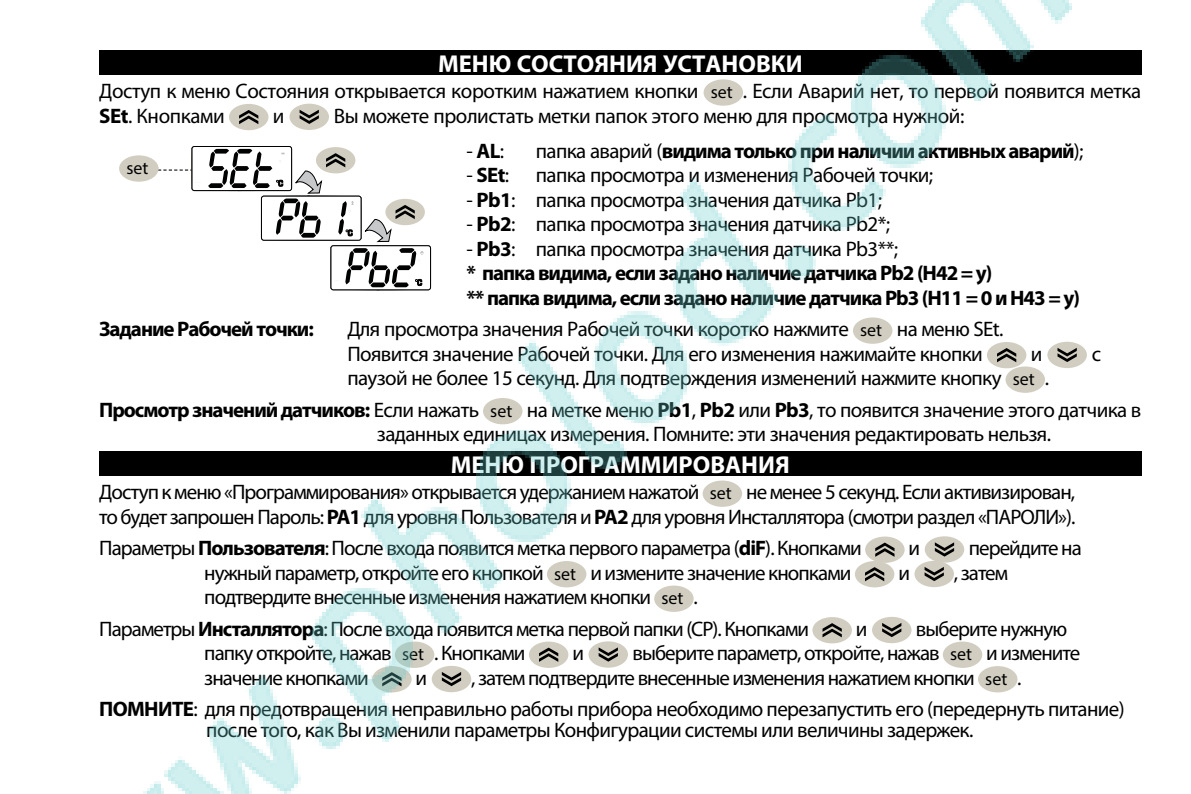
<style>
.page{position:relative;width:1191px;height:794px;background:#fff}
.page>*{position:absolute;margin:0;border:0;box-sizing:border-box;transform-origin:0 0}
.t1{font:700 24.5px "Myriad Pro";color:#fff}
.t2{font:21px/24.5px "Myriad Pro";letter-spacing:-.03em;color:#000}
.t3{font:700 21px/24.5px "Myriad Pro";letter-spacing:-.05em;color:#000}
.t4{font:17.85px "Myriad Pro";color:#000}
.s1{font-size:17.85px}
.s2{font-weight:700}
.s3{font-weight:400}
</style>
<div class="page">
<img style="left:99px;top:0;width:1043px;height:794px">
<p class="t1" style="left:438px;top:47px;width:366px">МЕНЮ СОСТОЯНИЯ УСТАНОВКИ</p>
<p class="t2" style="left:99px;top:79px;width:1043px">Доступ к меню Состояния открывается коротким нажатием кнопки <span class="s1">set</span> . Если Аварий нет, то первой появится метка<br><span class="s2">SEt</span>. Кнопками</p>
<p class="t2" style="left:273px;top:103px;width:13px">и</p>
<p class="t2" style="left:334px;top:103px;width:632px">Вы можете пролистать метки папок этого меню для просмотра нужной:</p>
<p class="t2" style="left:466px;top:138px;width:39px">- <span class="s2">AL</span>:</p>
<p class="t3" style="left:536px;top:138px;width:549px"><span class="s3">папка аварий (</span>видима только при наличии активных аварий<span class="s3">);</span></p>
<p class="t3" style="left:466px;top:162px;width:44px"><span class="s3">-</span> SEt<span class="s3">:</span></p>
<p class="t2" style="left:536px;top:163px;width:399px">папка просмотра и изменения Рабочей точки;</p>
<p class="t2" style="left:466px;top:187px;width:417px">- <span class="s2">Pb1</span>: папка просмотра значения датчика Pb1;</p>
<p class="t2" style="left:466px;top:212px;width:425px">- <span class="s2">Pb2</span>: папка просмотра значения датчика Pb2*;</p>
<p class="t3" style="left:466px;top:236px;width:615px"><span class="s3">-</span> Pb3<span class="s3">: папка просмотра значения датчика Pb3**;<br></span>* папка видима, если задано наличие датчика Pb2 (H42 = y)<br>** папка видима, если задано наличие датчика Pb3 (H11 = 0 и H43 = y)</p>
<p class="t3" style="left:99px;top:316px;width:216px">Задание Рабочей точки:</p>
<p class="t2" style="left:347px;top:317px;width:658px">Для просмотра значения Рабочей точки коротко нажмите <span class="s1">set</span> на меню SEt.<br>Появится значение Рабочей точки. Для его изменения нажимайте кнопки</p>
<p class="t4" style="left:126px;top:157px;width:24px">set</p>
<p class="t2" style="left:1030px;top:341px;width:13px">и</p>
<p class="t2" style="left:1091px;top:341px;width:11px">с</p>
<p class="t2" style="left:99px;top:362px;width:1043px;line-height:31.5px;text-indent:248px">паузой не более 15 секунд. Для подтверждения изменений нажмите кнопку <span class="s1">set</span> .<br><span class="s2">Просмотр значений датчиков:</span> Если нажать <span class="s1">set</span> на метке меню <span class="s2">Pb1</span>, <span class="s2">Pb2</span> или <span class="s2">Pb3</span>, то появится значение этого датчика в</p>
<p class="t2" style="left:377px;top:422px;width:675px">заданных единицах измерения. Помните: эти значения редактировать нельзя.</p>
<p class="t1" style="left:451px;top:448px;width:340px">МЕНЮ ПРОГРАММИРОВАНИЯ</p>
<p class="t2" style="left:99px;top:480px;width:977px">Доступ к меню «Программирования» открывается удержанием нажатой <span class="s1">set</span> не менее 5 секунд. Если активизирован, то будет запрошен Пароль: <span class="s2">PA1</span> для уровня Пользователя и <span class="s2">PA2</span> для уровня Инсталлятора (смотри раздел «ПАРОЛИ»).</p>
<p class="t2" style="left:99px;top:536px;width:764px">Параметры <span class="s2">Пользователя</span>: После входа появится метка первого параметра (<span class="s2">diF</span>). Кнопками</p>
<p class="t2" style="left:908px;top:536px;width:13px">и</p>
<p class="t2" style="left:968px;top:536px;width:115px">перейдите на</p>
<p class="t2" style="left:204px;top:560px;width:649px">нужный параметр, откройте его кнопкой <span class="s1">set</span> и измените значение кнопками</p>
<p class="t2" style="left:898px;top:560px;width:13px">и</p>
<p class="t2" style="left:954px;top:560px;width:56px">, затем</p>
<p class="t2" style="left:99px;top:581px;width:711px;line-height:31.5px;text-align:center">подтвердите внесенные изменения нажатием кнопки <span class="s1">set</span> .<br>Параметры <span class="s2">Инсталлятора</span>: После входа появится метка первой папки (CP). Кнопками</p>
<p class="t2" style="left:856px;top:616px;width:13px">и</p>
<p class="t2" style="left:916px;top:616px;width:153px">выберите нужную</p>
<p class="t2" style="left:204px;top:641px;width:323px">папку откройте, нажав <span class="s1">set</span> . Кнопками</p>
<p class="t2" style="left:572px;top:641px;width:13px">и</p>
<p class="t2" style="left:632px;top:641px;width:449px">выберите параметр, откройте, нажав <span class="s1">set</span> и измените</p>
<p class="t2" style="left:204px;top:665px;width:166px">значение кнопками</p>
<p class="t2" style="left:415px;top:665px;width:13px">и</p>
<p class="t2" style="left:99px;top:662px;width:1027px;line-height:31.5px;text-indent:372px">, затем подтвердите внесенные изменения нажатием кнопки <span class="s1">set</span> .<br><span class="s2">ПОМНИТЕ</span>: для предотвращения неправильно работы прибора необходимо перезапустить его (передернуть питание)</p>
<p class="t2" style="left:206px;top:718px;width:768px">после того, как Вы изменили параметры Конфигурации системы или величины задержек.</p>
</div>
